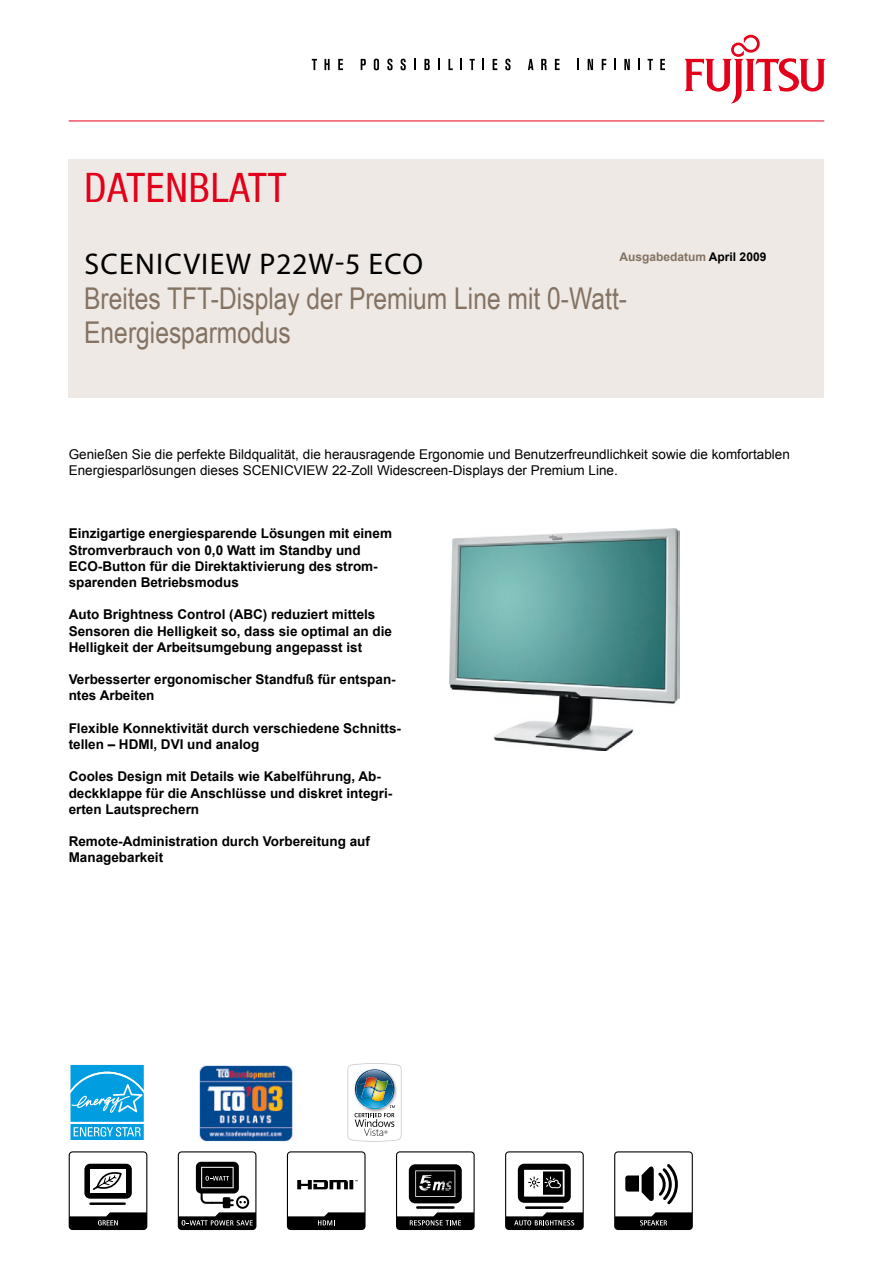
<style>
.page{position:relative;width:893px;height:1263px;background:#fff}
.page>*{position:absolute;margin:0;border:0;box-sizing:border-box;transform-origin:0 0}
.t1{font:condensed 40.5px "Helvetica Neue LT Com";letter-spacing:.02em;color:#e2001a}
.t2{font:30px/34.5px "Arial Narrow";color:#847363}
.t3{font:30px "Myriad Pro";letter-spacing:.04em;color:#000}
.t4{font:700 13.5px/16.2px "Arial";color:#000}
.t5{font:13.5px/16.2px "Arial";color:#000}
.t6{font:700 12px "Arial";color:#847363}
.s1{color:#000}
</style>
<div class="page">
<div style="left:69px;top:159px;width:755px;height:239px;background:#eee9e5"></div>
<img style="left:450px;top:529px;width:229px;height:222px">
<div style="left:69px;top:1063px;width:77px;height:60px;background:#eef8fc"></div>
<svg style="left:69px;top:1065px;width:77px;height:75px;background:#35b2e6"></svg>
<img style="left:199px;top:1065px;width:97px;height:77px">
<img style="left:347px;top:1063px;width:55px;height:79px">
<svg style="left:69px;top:1151px;width:78px;height:79px"></svg>
<svg style="left:178px;top:1151px;width:78px;height:79px"></svg>
<svg style="left:287px;top:1151px;width:79px;height:79px"></svg>
<svg style="left:396px;top:1151px;width:79px;height:79px"></svg>
<svg style="left:505px;top:1151px;width:79px;height:79px"></svg>
<svg style="left:614px;top:1151px;width:79px;height:79px"></svg>
<svg style="left:684px;top:35px;width:142px;height:69px"></svg>
<svg style="left:312px;top:59px;width:5px;height:11px"></svg>
<svg style="left:324px;top:59px;width:6px;height:11px"></svg>
<svg style="left:338px;top:59px;width:5px;height:11px"></svg>
<svg style="left:361px;top:59px;width:5px;height:11px"></svg>
<svg style="left:374px;top:59px;width:5px;height:11px"></svg>
<svg style="left:387px;top:59px;width:6px;height:11px"></svg>
<svg style="left:401px;top:59px;width:5px;height:11px"></svg>
<svg style="left:414px;top:59px;width:2px;height:11px"></svg>
<svg style="left:424px;top:59px;width:6px;height:11px"></svg>
<svg style="left:438px;top:59px;width:2px;height:11px"></svg>
<svg style="left:448px;top:59px;width:5px;height:11px"></svg>
<svg style="left:460px;top:59px;width:2px;height:11px"></svg>
<svg style="left:469px;top:59px;width:6px;height:11px"></svg>
<svg style="left:482px;top:59px;width:2px;height:11px"></svg>
<svg style="left:493px;top:59px;width:4px;height:11px"></svg>
<svg style="left:505px;top:59px;width:5px;height:11px"></svg>
<svg style="left:528px;top:59px;width:5px;height:11px"></svg>
<svg style="left:541px;top:59px;width:6px;height:11px"></svg>
<svg style="left:555px;top:59px;width:5px;height:11px"></svg>
<svg style="left:577px;top:59px;width:2px;height:11px"></svg>
<svg style="left:588px;top:59px;width:5px;height:11px"></svg>
<svg style="left:602px;top:59px;width:4px;height:11px"></svg>
<svg style="left:614px;top:59px;width:2px;height:11px"></svg>
<svg style="left:624px;top:59px;width:6px;height:11px"></svg>
<svg style="left:638px;top:59px;width:2px;height:11px"></svg>
<svg style="left:648px;top:59px;width:5px;height:11px"></svg>
<svg style="left:660px;top:59px;width:5px;height:11px"></svg>
<hr style="left:69px;top:121px;width:755px;height:1px;background:#e2001a">
<h1 class="t1" style="left:84px;top:164px;width:204px">DATENBLATT</h1>
<p class="t6" style="left:619px;top:249px;width:148px">Ausgabedatum <span class="s1">April 2009</span></p>
<h2 class="t3" style="left:85px;top:246px;width:340px">SCENICVIEW P22W-5 ECO</h2>
<h2 class="t2" style="left:84px;top:280px;width:544px">Breites TFT-Display der Premium Line mit 0-Watt-<br>Energiesparmodus</h2>
<p class="t5" style="left:69px;top:446px;width:723px">Genießen Sie die perfekte Bildqualität, die herausragende Ergonomie und Benutzerfreundlichkeit sowie die komfortablen<br>Energiesparlösungen dieses SCENICVIEW 22-Zoll Widescreen-Displays der Premium Line.</p>
<p class="t4" style="left:69px;top:526px;width:325px">Einzigartige energiesparende Lösungen mit einem Stromverbrauch von 0,0 Watt im Standby und ECO-Button für die Direktaktivierung des strom&shy;sparenden Betriebsmodus</p>
<p class="t4" style="left:69px;top:607px;width:325px">Auto Brightness Control (ABC) reduziert mittels<br>Sensoren die Helligkeit so, dass sie optimal an die<br>Helligkeit der Arbeitsumgebung angepasst ist</p>
<p class="t4" style="left:69px;top:672px;width:329px">Verbesserter ergonomischer Standfuß für entspan&shy;ntes Arbeiten</p>
<p class="t4" style="left:69px;top:720px;width:334px">Flexible Konnektivität durch verschiedene Schnitts&shy;tellen – HDMI, DVI und analog</p>
<p class="t4" style="left:69px;top:769px;width:325px">Cooles Design mit Details wie Kabelführung, Ab&shy;deckklappe für die Anschlüsse und diskret integri&shy;erten Lautsprechern</p>
<p class="t4" style="left:69px;top:834px;width:303px">Remote-Administration durch Vorbereitung auf<br>Managebarkeit</p>
</div>
